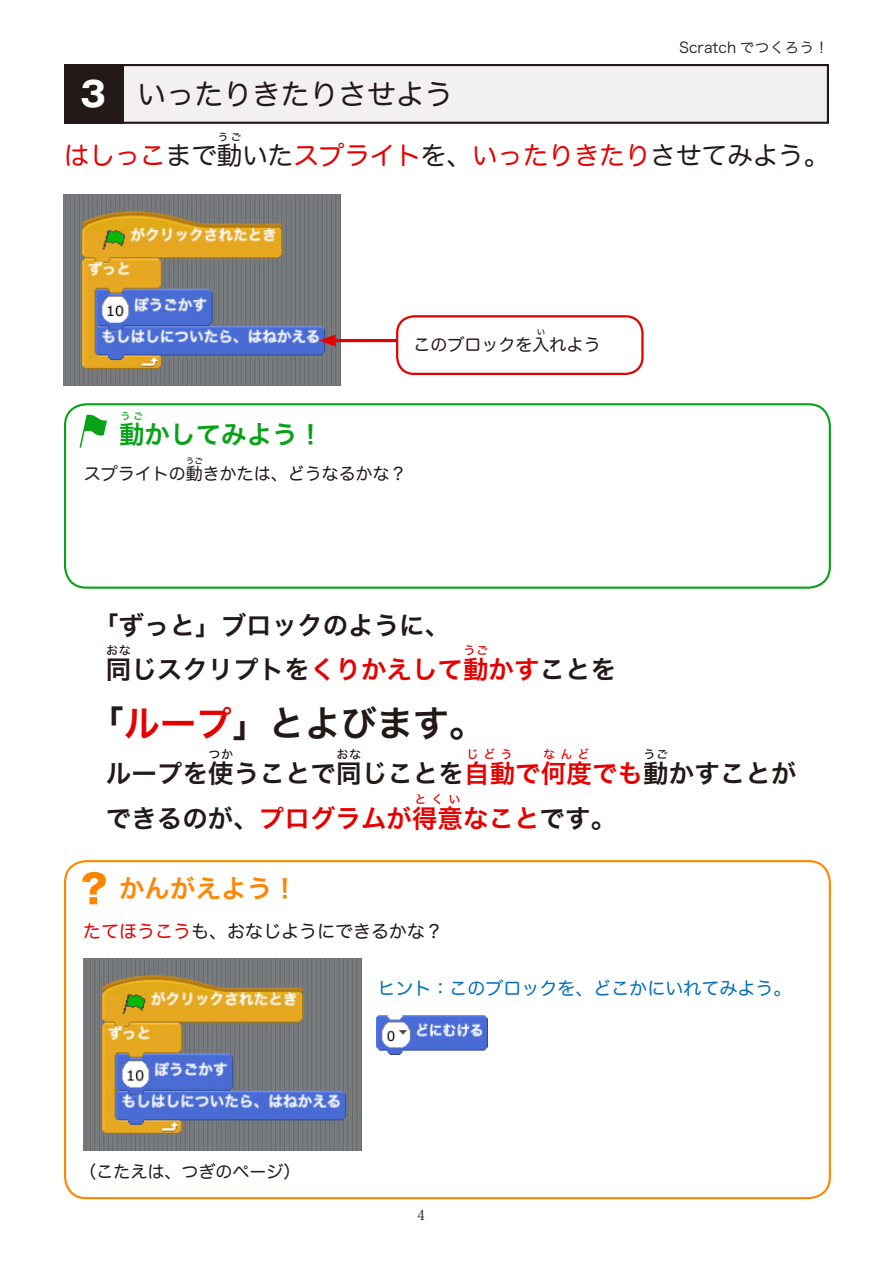
<style>
.page{position:relative;width:893px;height:1263px;background:#fff}
.page>*{position:absolute;margin:0;border:0;box-sizing:border-box;transform-origin:0 0}
.t1{font:36.15px "Hira Kaku Pro W6";color:#231916}
.t2{font:700 34.05px "Gothic MB101 Pro";color:#fff}
.タイトル{font:28.65px "Hira Maru Pro W4";color:#231916}
.t3{font:25.5px "Hira Kaku Pro W6";color:#231916}
.中見出し{font:25.5px "Hira Maru Pro W4";color:#e60000}
.t4{font:25.5px "Hira Kaku Pro W6";color:#e60000}
.t5{font:25.5px "Hira Kaku Pro W6";color:#08a218}
.t6{font:25.5px "Hira Kaku Pro W6";color:#ff8700}
.t7{font:18px "Hira Maru Pro W4";color:#036eb8}
.t8{font:18px "Hira Maru Pro W4";color:#231916}
.普通文字{font:16.95px "Hira Maru Pro W4";color:#231916}
.t9{font:14.85px "Hira Kaku Pro W3";color:#231916}
.t10{font:13.8px "Koz Min Pr 6 N";color:#231916}
.t11{font:12.75px "Hira Kaku Pro W6";letter-spacing:.335em;color:#e60000}
.t12{font:12.75px "Hira Kaku Pro W6";color:#231916}
.中見出し-2{font:10.65px "Hira Maru Pro W4";color:#231916}
.t13{font:10.65px "Hira Kaku Pro W6";color:#08a218}
.普通文字-2{font:8.55px "Hira Maru Pro W4";color:#231916}
.s1{color:#231916}
.s2{color:#e60000}
</style>
<div class="page">
<div style="left:65px;top:65px;width:763px;height:58px;background:#f3f0f1"></div>
<div style="left:64px;top:64px;width:765px;height:60px;border:2px solid #231916"></div>
<div style="left:64px;top:64px;width:60px;height:60px;background:#231916"></div>
<img style="left:63px;top:195px;width:278px;height:191px">
<img style="left:84px;top:959px;width:278px;height:191px">
<div style="left:396px;top:315px;width:248px;height:60px;border:2px solid #e60000;border-radius:17px"></div>
<hr style="left:330px;top:339px;width:66px;height:3px;background:#e60000">
<svg style="left:319px;top:334px;width:17px;height:13px"></svg>
<svg style="left:80px;top:414px;width:27px;height:34px"></svg>
<div style="left:64px;top:403px;width:767px;height:186px;border:2px solid #08a218;border-radius:21px"></div>
<div style="left:64px;top:860px;width:767px;height:339px;border:2px solid #ff8700;border-radius:21px"></div>
<svg style="left:82px;top:872px;width:24px;height:32px"></svg>
<img style="left:376px;top:1016px;width:112px;height:38px">
<p class="t9" style="left:679px;top:35px;width:152px">Scratch でつくろう！</p>
<p class="t2" style="left:80px;top:66px;width:27px">3</p>
<p class="タイトル" style="left:137px;top:69px;width:317px">いったりきたりさせよう</p>
<p class="中見出し" style="left:64px;top:133px;width:767px">はしっこ<span class="s1">まで動いた</span>スプライト<span class="s1">を、</span>いったりきたり<span class="s1">させてみよう。</span></p>
<p class="中見出し-2" style="left:218px;top:128px;width:25px">うご</p>
<p class="普通文字-2" style="left:537px;top:324px;width:10px">い</p>
<p class="普通文字" style="left:414px;top:330px;width:189px">このブロックを入れよう</p>
<p class="t13" style="left:120px;top:407px;width:25px">うご</p>
<p class="t5" style="left:119px;top:411px;width:206px">動かしてみよう！</p>
<p class="普通文字-2" style="left:186px;top:454px;width:19px">うご</p>
<p class="普通文字" style="left:84px;top:459px;width:325px">スプライトの動きかたは、どうなるかな？</p>
<p class="t3" style="left:93px;top:602px;width:359px">「ずっと」ブロックのように、</p>
<p class="t3" style="left:106px;top:646px;width:512px">同じスクリプトを<span class="s2">くりかえして動かす</span>ことを</p>
<p class="t12" style="left:106px;top:639px;width:27px">おな</p>
<p class="t11" style="left:463px;top:639px;width:27px">うご</p>
<p class="t1" style="left:88px;top:691px;width:399px">「<span class="s2">ループ</span>」とよびます。</p>
<p class="t3" style="left:106px;top:751px;width:692px">ループを使うことで同じことを<span class="s2">自動で何度でも</span>動かすことが</p>
<p class="t12" style="left:208px;top:743px;width:27px">つか</p>
<p class="t12" style="left:336px;top:743px;width:27px">おな</p>
<p class="t11" style="left:466px;top:743px;width:48px">じどう</p>
<p class="t11" style="left:543px;top:743px;width:48px">なんど</p>
<p class="t12" style="left:643px;top:743px;width:27px">うご</p>
<p class="t11" style="left:414px;top:788px;width:48px">とくい</p>
<p class="t4" style="left:106px;top:795px;width:512px"><span class="s1">できるのが、</span>プログラムが得意なこと<span class="s1">です。</span></p>
<p class="t6" style="left:119px;top:865px;width:180px">かんがえよう！</p>
<p class="t8" style="left:83px;top:915px;width:362px"><span class="s2">たてほうこう</span>も、おなじようにできるかな？</p>
<p class="普通文字" style="left:80px;top:1157px;width:223px">（こたえは、つぎのページ）</p>
<p class="t7" style="left:378px;top:972px;width:416px">ヒント：このブロックを、どこかにいれてみよう。</p>
<p class="t10" style="left:417px;top:1207px;width:10px">4</p>
</div>
